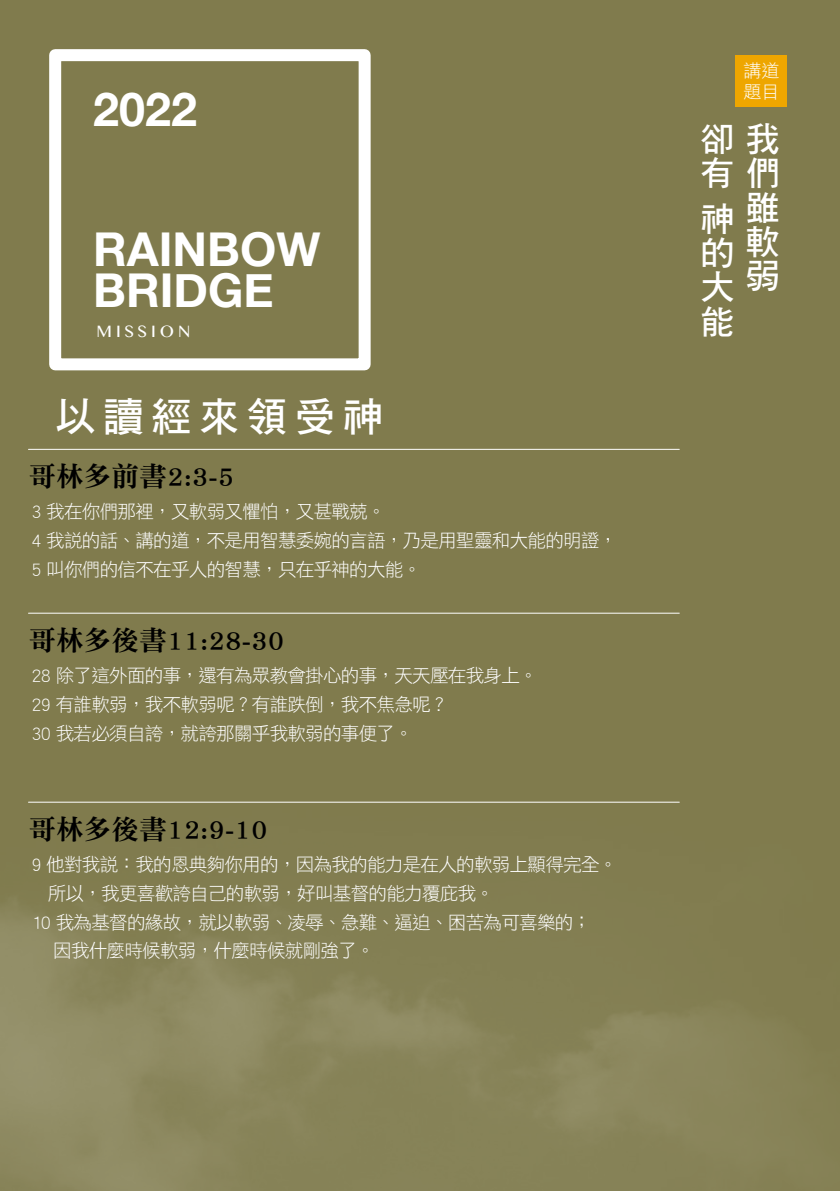
<style>
.page{position:relative;width:840px;height:1191px;background:#fff}
.page>*{position:absolute;margin:0;border:0;box-sizing:border-box;transform-origin:0 0}
.t1{font:700 46.6px/41px "Helvetica Neue";color:#fff}
.t2{font:40.6px "DF Hei Std W7";letter-spacing:.18em;color:#fff}
.t3{font:34.2px/34.2px "DF Hei Std W7";color:#fff;text-align:right}
.t4{font:27.6px "DF Ming Std W9";color:#000}
.t5{font:18.6px/28.8px "DF Hei Std W3";letter-spacing:-.04em;color:#fff}
.t6{font:18px/21px "DF Hei Std W3";color:#fff}
.t7{font:16.6px "Gurmukhi MN";letter-spacing:.24em;color:#fff}
</style>
<div class="page">
<div style="left:0;top:0;width:839px;height:1191px;background:#807b4d"></div>
<img style="left:0;top:801px;width:799px;height:390px">
<div style="left:735px;top:55px;width:51px;height:51px;background:#eea600"></div>
<div style="left:49px;top:49px;width:321px;height:321px;border:12px solid #fff"></div>
<hr style="left:28px;top:449px;width:651px;height:1px;background:#fff">
<hr style="left:28px;top:613px;width:651px;height:1px;background:#fff">
<hr style="left:28px;top:802px;width:651px;height:1px;background:#fff">
<h1 class="t1" style="left:93px;top:90px;width:105px">2022</h1>
<h1 class="t1" style="left:93px;top:230px;width:228px">RAINBOW<br>BRIDGE</h1>
<p class="t7" style="left:96px;top:322px;width:95px">MISSION</p>
<h2 class="t2" style="left:55px;top:395px;width:329px">以讀經來領受神</h2>
<h3 class="t4" style="left:28px;top:461px;width:207px">哥林多前書2:3-5</h3>
<p class="t5" style="left:31px;top:497px;width:587px">3 我在你們那裡，又軟弱又懼怕，又甚戰兢。<br>4 我說的話、講的道，不是用智慧委婉的言語，乃是用聖靈和大能的明證，<br>5 叫你們的信不在乎人的智慧，只在乎神的大能。</p>
<h3 class="t4" style="left:28px;top:625px;width:257px">哥林多後書11:28-30</h3>
<p class="t5" style="left:31px;top:660px;width:507px">28 除了這外面的事，還有為眾教會掛心的事，天天壓在我身上。<br>29 有誰軟弱，我不軟弱呢？有誰跌倒，我不焦急呢？<br>30 我若必須自誇，就誇那關乎我軟弱的事便了。</p>
<h3 class="t4" style="left:28px;top:814px;width:240px">哥林多後書12:9-10</h3>
<p class="t5" style="left:31px;top:849px;width:587px">9 他對我說：我的恩典夠你用的，因為我的能力是在人的軟弱上顯得完全。</p>
<p class="t5" style="left:48px;top:878px;width:447px">所以，我更喜歡誇自己的軟弱，好叫基督的能力覆庇我。</p>
<p class="t5" style="left:31px;top:907px;width:561px">10 我為基督的緣故，就以軟弱、凌辱、急難、逼迫、困苦為可喜樂的；</p>
<p class="t5" style="left:53px;top:936px;width:323px">因我什麼時候軟弱，什麼時候就剛強了。</p>
<p class="t6" style="left:743px;top:59px;width:37px">講道題目</p>
<h3 class="t3" style="left:700px;top:121px;width:80px">卻我有們雖<br>軟<br>弱</h3>
<h3 class="t3" style="left:700px;top:201px;width:34px;text-align:justify">神的大能</h3>
</div>
